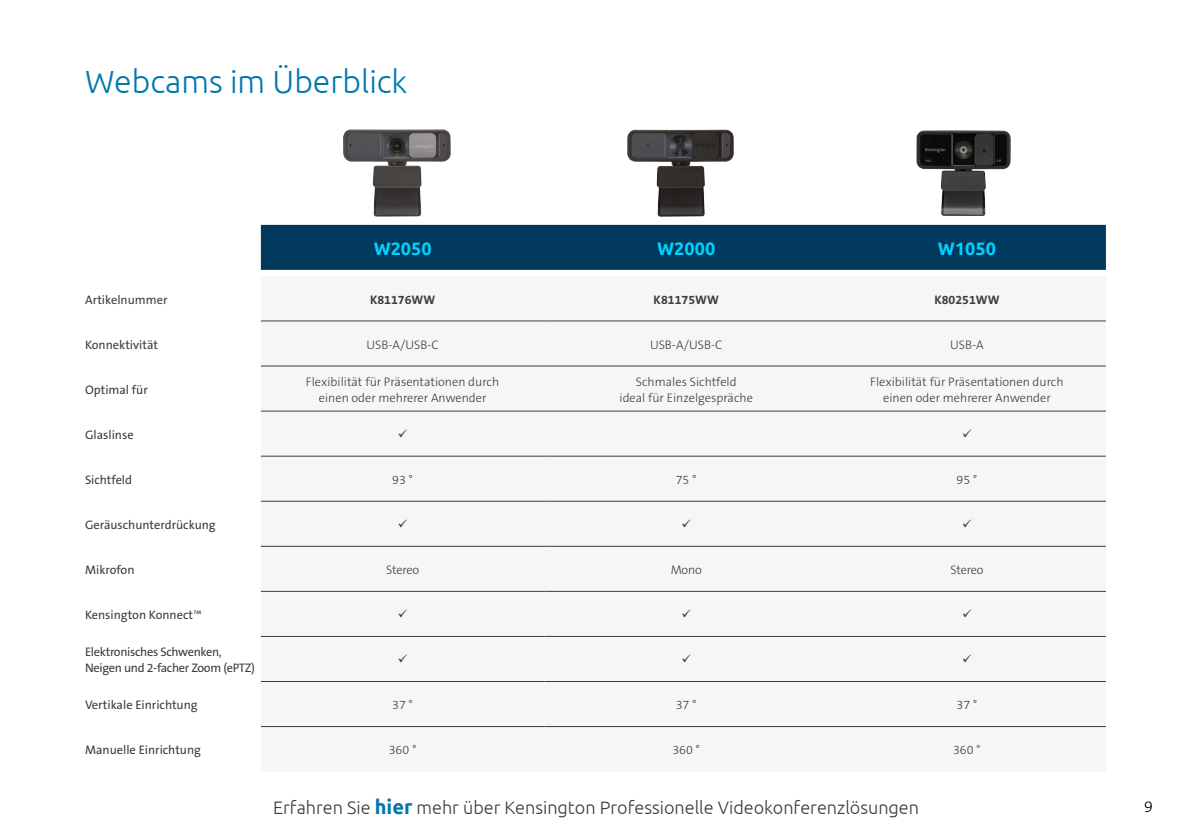
<style>
.page{position:relative;width:1191px;height:840px;background:#fff}
.page>*{position:absolute;margin:0;border:0;box-sizing:border-box;transform-origin:0 0}
.t1{font:300 32px "Ubuntu";color:#0078ae}
.t2{font:300 18px "Ubuntu";color:#3c3c3b}
.t3{font:700 18px "Ubuntu";color:#00d1ff}
.t4{font:16px "The Sans KENSINGTON3 Li";color:#000}
.t5{font:12.4px/16px "The Sans KENSINGTON3 Li";color:#3c3c3b;text-align:center}
.t6{font:12.4px "The Sans KENSINGTON5 Rg";color:#3c3c3b}
.t7{font:12.4px/16px "The Sans KENSINGTON5 Rg";letter-spacing:-.025em;color:#3c3c3b}
.t8{font:12.4px "The Sans KENSINGTON7 Bd";color:#3c3c3b}
.s1{font-family:"The Sans KENSINGTON3 Li"}
.s2{font-weight:700;font-size:20px;color:#0078ae}
</style>
<div class="page">
<div style="left:261px;top:225px;width:845px;height:45px;background:#00395b"></div>
<div style="left:261px;top:321px;width:845px;height:407px;background:#f6f6f6"></div>
<hr style="left:261px;top:320px;width:283px;height:1px;background:#3c3c3b">
<hr style="left:544px;top:320px;width:284px;height:1px;background:#3c3c3b">
<hr style="left:828px;top:320px;width:278px;height:1px;background:#3c3c3b">
<hr style="left:261px;top:365px;width:283px;height:1px;background:#3c3c3b">
<hr style="left:544px;top:365px;width:284px;height:1px;background:#3c3c3b">
<hr style="left:828px;top:365px;width:278px;height:1px;background:#3c3c3b">
<hr style="left:261px;top:410px;width:283px;height:1px;background:#3c3c3b">
<hr style="left:544px;top:410px;width:284px;height:1px;background:#3c3c3b">
<hr style="left:828px;top:410px;width:278px;height:1px;background:#3c3c3b">
<hr style="left:261px;top:455px;width:283px;height:1px;background:#3c3c3b">
<hr style="left:544px;top:455px;width:284px;height:1px;background:#3c3c3b">
<hr style="left:828px;top:455px;width:278px;height:1px;background:#3c3c3b">
<hr style="left:261px;top:500px;width:283px;height:1px;background:#3c3c3b">
<hr style="left:544px;top:500px;width:284px;height:1px;background:#3c3c3b">
<hr style="left:828px;top:500px;width:278px;height:1px;background:#3c3c3b">
<hr style="left:261px;top:545px;width:283px;height:1px;background:#3c3c3b">
<hr style="left:544px;top:545px;width:284px;height:1px;background:#3c3c3b">
<hr style="left:828px;top:545px;width:278px;height:1px;background:#3c3c3b">
<hr style="left:261px;top:590px;width:283px;height:1px;background:#3c3c3b">
<hr style="left:544px;top:590px;width:284px;height:1px;background:#3c3c3b">
<hr style="left:828px;top:590px;width:278px;height:1px;background:#3c3c3b">
<hr style="left:261px;top:635px;width:283px;height:1px;background:#3c3c3b">
<hr style="left:544px;top:635px;width:284px;height:1px;background:#3c3c3b">
<hr style="left:828px;top:635px;width:278px;height:1px;background:#3c3c3b">
<hr style="left:261px;top:680px;width:283px;height:1px;background:#3c3c3b">
<hr style="left:544px;top:680px;width:284px;height:1px;background:#3c3c3b">
<hr style="left:828px;top:680px;width:278px;height:1px;background:#3c3c3b">
<hr style="left:261px;top:725px;width:283px;height:1px;background:#3c3c3b">
<hr style="left:544px;top:725px;width:284px;height:1px;background:#3c3c3b">
<hr style="left:828px;top:725px;width:278px;height:1px;background:#3c3c3b">
<img style="left:916px;top:130px;width:94px;height:86px">
<img style="left:627px;top:129px;width:107px;height:88px">
<img style="left:343px;top:129px;width:108px;height:87px">
<svg style="left:399px;top:429px;width:8px;height:8px"></svg>
<svg style="left:963px;top:429px;width:8px;height:8px"></svg>
<svg style="left:399px;top:519px;width:8px;height:8px"></svg>
<svg style="left:682px;top:519px;width:8px;height:8px"></svg>
<svg style="left:963px;top:519px;width:8px;height:8px"></svg>
<svg style="left:399px;top:609px;width:8px;height:8px"></svg>
<svg style="left:682px;top:609px;width:8px;height:8px"></svg>
<svg style="left:963px;top:609px;width:8px;height:8px"></svg>
<svg style="left:399px;top:654px;width:8px;height:8px"></svg>
<svg style="left:682px;top:654px;width:8px;height:8px"></svg>
<svg style="left:963px;top:654px;width:8px;height:8px"></svg>
<h1 class="t1" style="left:85px;top:62px;width:324px">Webcams im Überblick</h1>
<h2 class="t3" style="left:374px;top:237px;width:59px">W2050</h2>
<h2 class="t3" style="left:657px;top:237px;width:59px">W2000</h2>
<h2 class="t3" style="left:938px;top:237px;width:59px">W1050</h2>
<p class="t6" style="left:85px;top:292px;width:84px">Artikelnummer</p>
<p class="t8" style="left:370px;top:292px;width:67px">K81176WW</p>
<p class="t8" style="left:653px;top:292px;width:67px">K81175WW</p>
<p class="t8" style="left:934px;top:292px;width:67px">K80251WW</p>
<p class="t6" style="left:85px;top:337px;width:74px">Konnektivität</p>
<p class="t5" style="left:366px;top:337px;width:74px">USB-A/USB-C</p>
<p class="t5" style="left:650px;top:337px;width:74px">USB-A/USB-C</p>
<p class="t5" style="left:950px;top:337px;width:35px">USB-A</p>
<p class="t6" style="left:85px;top:382px;width:64px">Optimal für</p>
<p class="t5" style="left:306px;top:374px;width:195px">Flexibilität für Präsentationen durch einen oder mehrerer Anwender</p>
<p class="t5" style="left:619px;top:374px;width:135px">Schmales Sichtfeld<br>ideal für Einzelgespräche</p>
<p class="t5" style="left:870px;top:374px;width:195px">Flexibilität für Präsentationen durch einen oder mehrerer Anwender</p>
<p class="t6" style="left:85px;top:427px;width:50px">Glaslinse</p>
<p class="t6" style="left:85px;top:473px;width:49px">Sichtfeld</p>
<p class="t5" style="left:392px;top:472px;width:22px">93 °</p>
<p class="t5" style="left:676px;top:472px;width:22px">75 °</p>
<p class="t5" style="left:956px;top:472px;width:22px">95 °</p>
<p class="t6" style="left:85px;top:518px;width:132px">Geräuschunterdrückung</p>
<p class="t6" style="left:85px;top:563px;width:51px">Mikrofon</p>
<p class="t5" style="left:386px;top:562px;width:34px">Stereo</p>
<p class="t5" style="left:670px;top:562px;width:32px">Mono</p>
<p class="t5" style="left:950px;top:562px;width:34px">Stereo</p>
<p class="t6" style="left:85px;top:608px;width:118px">Kensington Konnect<span class="s1">™</span></p>
<p class="t7" style="left:85px;top:644px;width:171px">Elektronisches Schwenken,<br>Neigen und 2-facher Zoom (ePTZ)</p>
<p class="t6" style="left:85px;top:698px;width:114px">Vertikale Einrichtung</p>
<p class="t5" style="left:392px;top:697px;width:22px">37 °</p>
<p class="t5" style="left:676px;top:697px;width:22px">37 °</p>
<p class="t5" style="left:956px;top:697px;width:22px">37 °</p>
<p class="t6" style="left:85px;top:743px;width:117px">Manuelle Einrichtung</p>
<p class="t5" style="left:389px;top:742px;width:29px">360 °</p>
<p class="t5" style="left:672px;top:742px;width:29px">360 °</p>
<p class="t5" style="left:953px;top:742px;width:29px">360 °</p>
<h2 class="t2" style="left:273px;top:796px;width:647px">Erfahren Sie <span class="s2">hier</span> mehr über Kensington Professionelle Videokonferenzlösungen</h2>
<p class="t4" style="left:1144px;top:797px;width:10px">9</p>
</div>
